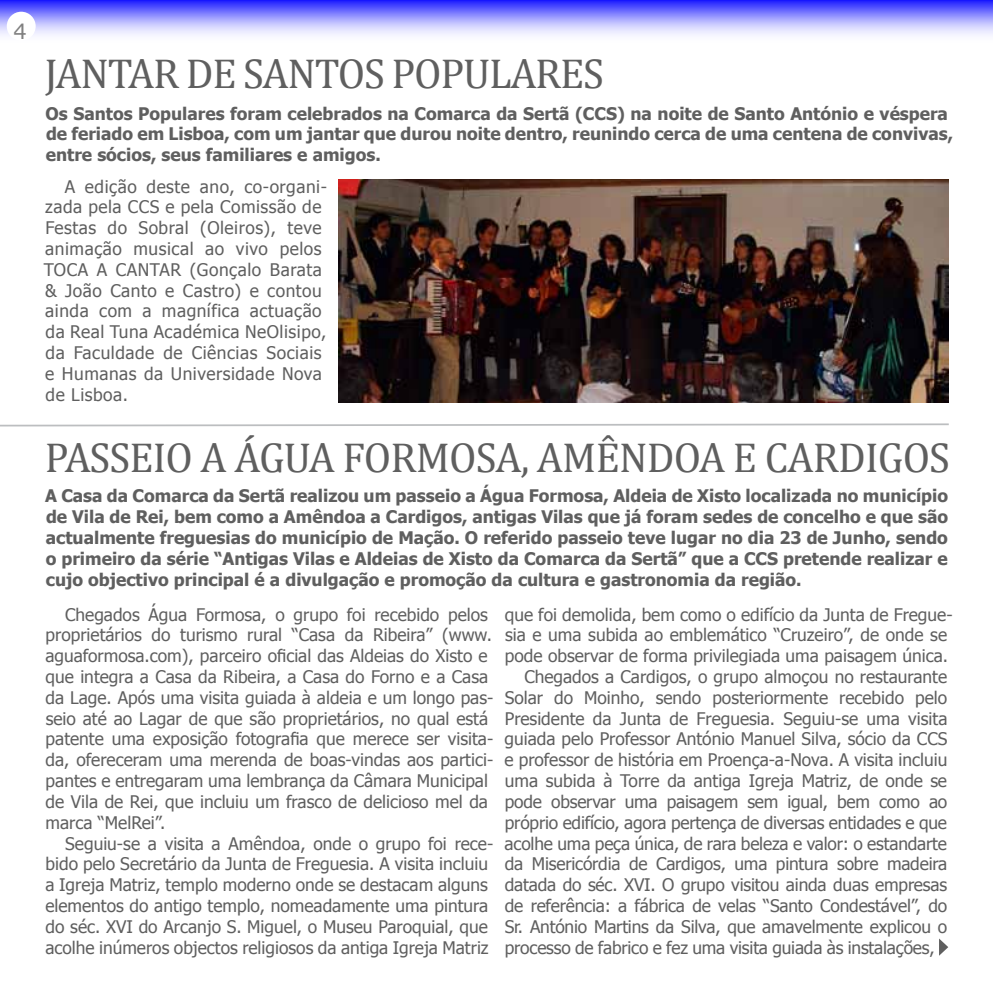
<style>
.page{position:relative;width:993px;height:993px;background:#fff}
.page>*{position:absolute;margin:0;border:0;box-sizing:border-box;transform-origin:0 0}
.t1{font:42px "Cambria";letter-spacing:-.03em;color:#5f5f5f}
.t2{font:21px "MS Reference Sans Serif";color:#808080}
.t3{font:17.32px/20.8px "Tahoma";color:#5f5f5f}
.t4{font:700 17.32px/20.8px "Tahoma";color:#5f5f5f}
.t5{font:17.32px/20.8px "Tahoma";letter-spacing:.03em;color:#5f5f5f}
</style>
<div class="page">
<svg style="left:0;top:0;width:992px;height:35px;background:#9494ff"></svg>
<div style="left:7px;top:12px;width:29px;height:29px;background:#fff;border-radius:50%"></div>
<img style="left:339px;top:179px;width:608px;height:223px">
<svg style="left:939px;top:938px;width:8px;height:17px"></svg>
<svg style="left:0;top:423px;width:949px;height:4px"></svg>
<p class="t2" style="left:14px;top:17px;width:15px">4</p>
<h1 class="t1" style="left:45px;top:49px;width:560px">JANTAR DE SANTOS POPULARES</h1>
<p class="t4" style="left:46px;top:102px;width:908px">Os Santos Populares foram celebrados na Comarca da Sertã (CCS) na noite de Santo António e véspera de feriado em Lisboa, com um jantar que durou noite dentro, reunindo cerca de uma centena de convivas, entre sócios, seus familiares e amigos.</p>
<p class="t5" style="left:44px;top:175px;width:285px;text-indent:21px">A edição deste ano, co-organi&shy;zada pela CCS e pela Comissão de<br>Festas do Sobral (Oleiros), teve animação musical ao vivo pelos<br>TOCA A CANTAR (Gonçalo Barata &amp; João Canto e Castro) e contou ainda com a magnífica actuação da Real Tuna Académica NeOlisipo, da Faculdade de Ciências Sociais e Humanas da Universidade Nova de Lisboa.</p>
<h1 class="t1" style="left:45px;top:433px;width:906px">PASSEIO A ÁGUA FORMOSA, AMÊNDOA E CARDIGOS</h1>
<p class="t4" style="left:45px;top:484px;width:904px;text-align:justify">A Casa da Comarca da Sertã realizou um passeio a Água Formosa, Aldeia de Xisto localizada no município de Vila de Rei, bem como a Amêndoa a Cardigos, antigas Vilas que já foram sedes de concelho e que são actualmente freguesias do município de Mação. O referido passeio teve lugar no dia 23 de Junho, sendo o primeiro da série “Antigas Vilas e Aldeias de Xisto da Comarca da Sertã” que a CCS pretende realizar e cujo objectivo principal é a divulgação e promoção da cultura e gastronomia da região.</p>
<p class="t3" style="left:45px;top:603px;width:449px;text-indent:20px">Chegados Água Formosa, o grupo foi recebido pelos proprietários do turismo rural “Casa da Ribeira” (www. aguaformosa.com), parceiro oficial das Aldeias do Xisto e que integra a Casa da Ribeira, a Casa do Forno e a Casa da Lage. Após uma visita guiada à aldeia e um longo pas&shy;seio até ao Lagar de que são proprietários, no qual está patente uma exposição fotografia que merece ser visita&shy;da, ofereceram uma merenda de boas-vindas aos partici&shy;pantes e entregaram uma lembrança da Câmara Municipal de Vila de Rei, que incluiu um frasco de delicioso mel da marca “MelRei”.</p>
<p class="t3" style="left:45px;top:831px;width:449px;text-indent:20px">Seguiu-se a visita a Amêndoa, onde o grupo foi rece&shy;bido pelo Secretário da Junta de Freguesia. A visita incluiu a Igreja Matriz, templo moderno onde se destacam alguns elementos do antigo templo, nomeadamente uma pintura do séc. XVI do Arcanjo S. Miguel, o Museu Paroquial, que acolhe inúmeros objectos religiosos da antiga Igreja Matriz</p>
<p class="t3" style="left:504px;top:603px;width:449px">que foi demolida, bem como o edifício da Junta de Fregue-</p>
<p class="t3" style="left:505px;top:623px;width:443px">sia e uma subida ao emblemático “Cruzeiro”, de onde se</p>
<p class="t3" style="left:504px;top:644px;width:444px">pode observar de forma privilegiada uma paisagem única.</p>
<p class="t3" style="left:524px;top:665px;width:424px">Chegados a Cardigos, o grupo almoçou no restaurante</p>
<p class="t3" style="left:504px;top:686px;width:444px">Solar do Moinho, sendo posteriormente recebido pelo</p>
<p class="t3" style="left:504px;top:707px;width:444px">Presidente da Junta de Freguesia. Seguiu-se uma visita</p>
<p class="t3" style="left:504px;top:727px;width:444px">guiada pelo Professor António Manuel Silva, sócio da CCS</p>
<p class="t3" style="left:504px;top:748px;width:444px">e professor de história em Proença-a-Nova. A visita incluiu</p>
<p class="t3" style="left:504px;top:769px;width:443px">uma subida à Torre da antiga Igreja Matriz, de onde se</p>
<p class="t3" style="left:504px;top:790px;width:444px">pode observar uma paisagem sem igual, bem como ao</p>
<p class="t3" style="left:504px;top:810px;width:443px">próprio edifício, agora pertença de diversas entidades e que</p>
<p class="t3" style="left:504px;top:831px;width:444px">acolhe uma peça única, de rara beleza e valor: o estandarte</p>
<p class="t3" style="left:504px;top:852px;width:444px">da Misericórdia de Cardigos, uma pintura sobre madeira</p>
<p class="t3" style="left:504px;top:873px;width:443px">datada do séc. XVI. O grupo visitou ainda duas empresas</p>
<p class="t3" style="left:504px;top:894px;width:444px">de referência: a fábrica de velas “Santo Condestável”, do</p>
<p class="t3" style="left:504px;top:914px;width:444px">Sr. António Martins da Silva, que amavelmente explicou o</p>
<p class="t3" style="left:504px;top:935px;width:431px">processo de fabrico e fez uma visita guiada às instalações,</p>
</div>
